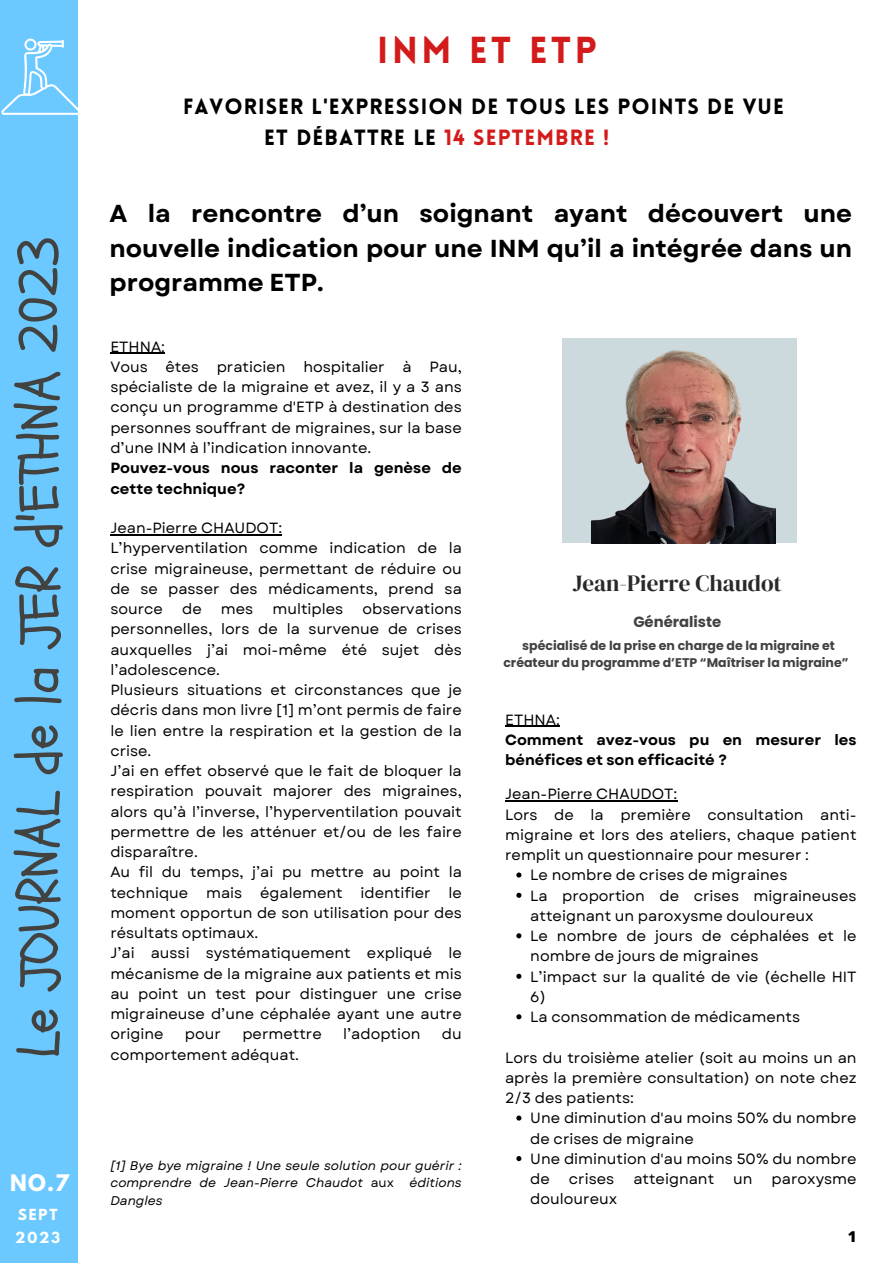
<style>
.page{position:relative;width:893px;height:1263px;background:#fff}
.page>*{position:absolute;margin:0;border:0;box-sizing:border-box;transform-origin:0 0}
.t1{font:57.75px "Schoolbell";color:#424241}
.t2{font:900 36.75px "Lovelo";letter-spacing:.1em;color:#d41b1b}
.t3{font:700 24.53px/34.3px "Garet";color:#000;text-align:justify}
.t4{font:23.1px "DM Serif Display";color:#2a2829}
.t5{font:900 21.52px "Lovelo";letter-spacing:.05em;color:#000}
.t6{font:700 20.25px "League Spartan";color:#fff}
.t7{font:800 15px "Open Sans";color:#000}
.t8{font:14.77px/20.2px "Garet";color:#000;text-align:justify}
.t9{font:700 14.77px/20.2px "Garet";color:#000}
.t10{font:700 14.77px "Poppins";color:#424241}
.t11{font:700 13.58px/22.5px "League Spartan";letter-spacing:.14em;color:#fff}
.t12{font:italic 12.52px/17.4px "Garet";color:#000;text-align:justify}
.t13{font:700 12.52px/17.4px "Poppins";color:#424241;text-align:center}
.s1{color:#d41b1b}
.s2{font-style:normal}
</style>
<div class="page">
<div style="left:0;top:0;width:78px;height:1263px;background:#6cc9ff"></div>
<svg style="left:1px;top:38px;width:77px;height:77px"></svg>
<div style="left:563px;top:339px;width:234px;height:204px;background:#ccd9dd"></div>
<img style="left:591px;top:350px;width:184px;height:193px">
<hr style="left:110px;top:353px;width:55px;height:1px;background:#000">
<hr style="left:110px;top:534px;width:172px;height:1px;background:#000">
<hr style="left:505px;top:726px;width:55px;height:1px;background:#000">
<svg style="left:516px;top:872px;width:5px;height:5px"></svg>
<svg style="left:516px;top:893px;width:5px;height:5px"></svg>
<svg style="left:516px;top:933px;width:5px;height:5px"></svg>
<svg style="left:516px;top:974px;width:5px;height:5px"></svg>
<svg style="left:516px;top:1014px;width:5px;height:5px"></svg>
<svg style="left:516px;top:1115px;width:5px;height:5px"></svg>
<svg style="left:516px;top:1156px;width:5px;height:5px"></svg>
<hr style="left:505px;top:800px;width:172px;height:2px;background:#000">
<p class="t1" style="left:1px;top:1058px;width:823px;rotate:-90deg">Le JOURNAL de la JER d'ETHNA 2023</p>
<p class="t6" style="left:10px;top:1172px;width:60px">NO.7</p>
<p class="t11" style="left:15px;top:1205px;width:47px">SEPT<br>2023</p>
<p class="t2" style="left:377px;top:36px;width:221px">INM ET ETP</p>
<p class="t5" style="left:183px;top:98px;width:602px">FAVORISER L'EXPRESSION DE TOUS LES POINTS DE VUE</p>
<p class="t5" style="left:264px;top:129px;width:346px">ET DÉBATTRE LE <span class="s1">14 SEPTEMBRE !</span></p>
<p class="t3" style="left:109px;top:197px;width:744px">A la rencontre d’un soignant ayant découvert une nouvelle indication pour une INM qu’il a intégrée dans un programme ETP.</p>
<p class="t8" style="left:110px;top:336px;width:56px">ETHNA:</p>
<p class="t8" style="left:110px;top:357px;width:353px">Vous êtes praticien hospitalier à Pau, spécialiste de la migraine et avez, il y a 3 ans conçu un programme d'ETP à destination des personnes souffrant de migraines, sur la base d’une INM à l’indication innovante.</p>
<p class="t9" style="left:110px;top:458px;width:353px">Pouvez-vous nous raconter la genèse de cette technique?</p>
<p class="t8" style="left:110px;top:518px;width:173px">Jean-Pierre CHAUDOT:</p>
<p class="t8" style="left:110px;top:538px;width:353px">L’hyperventilation comme indication de la crise migraineuse, permettant de réduire ou de se passer des médicaments, prend sa source</p>
<p class="t8" style="left:110px;top:599px;width:353px;text-indent:252px">observations personnelles, lors de la survenue de crises auxquelles j’ai moi-même été sujet dès l’adolescence.</p>
<p class="t8" style="left:110px;top:680px;width:353px">Plusieurs situations et circonstances que je décris dans mon livre [1] m’ont permis de faire le lien entre la respiration et la gestion de la crise.</p>
<p class="t8" style="left:110px;top:761px;width:353px">J’ai en effet observé que le fait de bloquer la respiration pouvait majorer des migraines, alors qu’à l’inverse, l’hyperventilation pouvait permettre de les atténuer et/ou de les faire disparaître.</p>
<p class="t8" style="left:110px;top:862px;width:353px">Au fil du temps, j’ai pu mettre au point la technique mais également identifier le moment opportun de son utilisation pour des résultats optimaux.</p>
<p class="t8" style="left:110px;top:943px;width:353px">J’ai aussi systématiquement expliqué le mécanisme de la migraine aux patients et mis au point un test pour distinguer une crise migraineuse d’une céphalée ayant une autre origine</p>
<p class="t8" style="left:182px;top:599px;width:21px">de</p>
<p class="t8" style="left:221px;top:599px;width:34px">mes</p>
<p class="t8" style="left:272px;top:599px;width:72px">multiples</p>
<p class="t8" style="left:185px;top:1024px;width:37px">pour</p>
<p class="t8" style="left:242px;top:1024px;width:81px">permettre</p>
<p class="t8" style="left:343px;top:1024px;width:79px">l’adoption</p>
<p class="t8" style="left:442px;top:1024px;width:21px">du</p>
<p class="t8" style="left:110px;top:1044px;width:190px">comportement adéquat.</p>
<p class="t12" style="left:110px;top:1157px;width:353px">[1] Bye bye migraine ! Une seule solution pour guérir : comprendre de Jean-Pierre Chaudot <span class="s2">aux</span> éditions Dangles</p>
<p class="t4" style="left:573px;top:567px;width:211px">Jean-Pierre Chaudot</p>
<p class="t10" style="left:633px;top:611px;width:89px">Généraliste</p>
<p class="t13" style="left:503px;top:637px;width:347px">spécialisé de la prise en charge de la migraine et créateur du programme d’ETP “Maîtriser la migraine”</p>
<p class="t8" style="left:505px;top:709px;width:56px">ETHNA:</p>
<p class="t9" style="left:505px;top:730px;width:353px">Comment avez-vous pu en mesurer les bénéfices et son efficacité ?</p>
<p class="t8" style="left:505px;top:784px;width:174px">Jean-Pierre CHAUDOT:</p>
<p class="t8" style="left:505px;top:804px;width:353px">Lors de la première consultation anti&shy;migraine et lors des ateliers, chaque patient remplit un questionnaire pour mesurer :</p>
<p class="t8" style="left:530px;top:865px;width:259px">Le nombre de crises de migraines</p>
<p class="t8" style="left:530px;top:885px;width:328px">La proportion de crises migraineuses atteignant un paroxysme douloureux</p>
<p class="t8" style="left:530px;top:926px;width:328px">Le nombre de jours de céphalées et le nombre de jours de migraines</p>
<p class="t8" style="left:530px;top:966px;width:328px">L’impact sur la qualité de vie (échelle HIT<br>6)</p>
<p class="t8" style="left:530px;top:1007px;width:271px">La consommation de médicaments</p>
<p class="t8" style="left:505px;top:1047px;width:353px">Lors du troisième atelier (soit au moins un an après la première consultation) on note chez 2/3 des patients:</p>
<p class="t8" style="left:530px;top:1108px;width:328px">Une diminution d'au moins 50% du nombre de crises de migraine</p>
<p class="t8" style="left:530px;top:1149px;width:328px">Une diminution d'au moins 50% du nombre de</p>
<p class="t8" style="left:569px;top:1169px;width:47px">crises</p>
<p class="t8" style="left:633px;top:1169px;width:82px">atteignant</p>
<p class="t8" style="left:733px;top:1169px;width:21px">un</p>
<p class="t8" style="left:771px;top:1169px;width:86px">paroxysme</p>
<p class="t8" style="left:530px;top:1189px;width:88px">douloureux</p>
<p class="t7" style="left:848px;top:1226px;width:10px">1</p>
</div>
